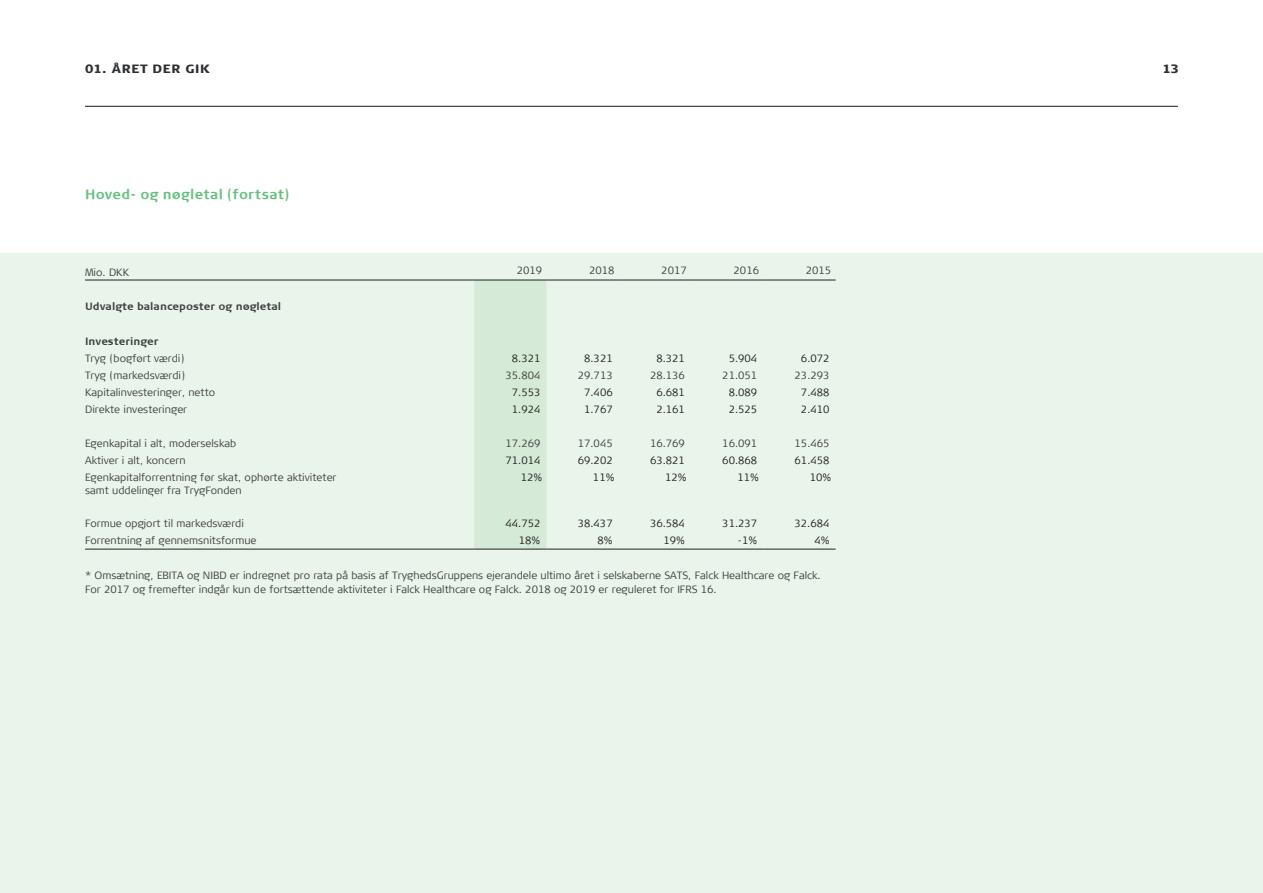
<style>
.page{position:relative;width:1263px;height:893px;background:#fff}
.page>*{position:absolute;margin:0;border:0;box-sizing:border-box;transform-origin:0 0}
.t1{font:13.5px "TRYG Bold";letter-spacing:.015em;color:#67c07e}
.t2{font:900 12px "TRYG Column";letter-spacing:.05em;color:#2e3134}
.t3{font:300 10.5px/13.5px "TRYG Column";color:#3e3e3f}
.t4{font:300 10.5px "TRYG Column";color:#231f20}
.t5{font:700 10.5px "TRYG Column";color:#3e3e3f}
</style>
<div class="page">
<div style="left:0;top:253px;width:1263px;height:640px;background:#e9f5ea"></div>
<div style="left:474px;top:281px;width:72px;height:268px;background:#d5ead7"></div>
<hr style="left:85px;top:280px;width:389px;height:1px;background:#231f20">
<hr style="left:474px;top:280px;width:72px;height:1px;background:#231f20">
<hr style="left:546px;top:280px;width:73px;height:1px;background:#231f20">
<hr style="left:619px;top:280px;width:72px;height:1px;background:#231f20">
<hr style="left:691px;top:280px;width:72px;height:1px;background:#231f20">
<hr style="left:763px;top:280px;width:73px;height:1px;background:#231f20">
<hr style="left:85px;top:549px;width:389px;height:1px;background:#231f20">
<hr style="left:474px;top:549px;width:72px;height:1px;background:#231f20">
<hr style="left:546px;top:549px;width:73px;height:1px;background:#231f20">
<hr style="left:619px;top:549px;width:72px;height:1px;background:#231f20">
<hr style="left:691px;top:549px;width:72px;height:1px;background:#231f20">
<hr style="left:763px;top:549px;width:73px;height:1px;background:#231f20">
<hr style="left:85px;top:106px;width:1093px;height:1px;background:#2e3134">
<p class="t2" style="left:85px;top:61px;width:126px">01. ÅRET DER GIK</p>
<p class="t2" style="left:1163px;top:61px;width:18px">13</p>
<p class="t1" style="left:85px;top:186px;width:206px">Hoved- og nøgletal (fortsat)</p>
<p class="t3" style="left:85px;top:265px;width:46px">Mio. DKK</p>
<p class="t3" style="left:517px;top:264px;width:27px">2019</p>
<p class="t3" style="left:589px;top:264px;width:27px">2018</p>
<p class="t3" style="left:661px;top:264px;width:27px">2017</p>
<p class="t3" style="left:734px;top:264px;width:27px">2016</p>
<p class="t3" style="left:806px;top:264px;width:27px">2015</p>
<p class="t5" style="left:85px;top:300px;width:198px">Udvalgte balanceposter og nøgletal</p>
<p class="t5" style="left:85px;top:335px;width:75px">Investeringer</p>
<p class="t3" style="left:85px;top:351px;width:101px">Tryg (bogført værdi)</p>
<p class="t4" style="left:512px;top:352px;width:30px">8.321</p>
<p class="t4" style="left:584px;top:352px;width:30px">8.321</p>
<p class="t4" style="left:656px;top:352px;width:30px">8.321</p>
<p class="t4" style="left:729px;top:352px;width:30px">5.904</p>
<p class="t4" style="left:801px;top:352px;width:30px">6.072</p>
<p class="t3" style="left:85px;top:368px;width:102px">Tryg (markedsværdi)</p>
<p class="t3" style="left:505px;top:368px;width:36px">35.804</p>
<p class="t3" style="left:578px;top:368px;width:36px">29.713</p>
<p class="t3" style="left:650px;top:368px;width:36px">28.136</p>
<p class="t3" style="left:722px;top:368px;width:36px">21.051</p>
<p class="t3" style="left:795px;top:368px;width:36px">23.293</p>
<p class="t3" style="left:85px;top:385px;width:132px">Kapitalinvesteringer, netto</p>
<p class="t4" style="left:512px;top:386px;width:30px">7.553</p>
<p class="t4" style="left:584px;top:386px;width:30px">7.406</p>
<p class="t4" style="left:656px;top:386px;width:30px">6.681</p>
<p class="t4" style="left:729px;top:386px;width:30px">8.089</p>
<p class="t4" style="left:801px;top:386px;width:30px">7.488</p>
<p class="t3" style="left:85px;top:402px;width:104px">Direkte investeringer</p>
<p class="t4" style="left:512px;top:403px;width:30px">1.924</p>
<p class="t4" style="left:584px;top:403px;width:30px">1.767</p>
<p class="t4" style="left:656px;top:403px;width:30px">2.161</p>
<p class="t4" style="left:729px;top:403px;width:30px">2.525</p>
<p class="t4" style="left:801px;top:403px;width:30px">2.410</p>
<p class="t3" style="left:85px;top:436px;width:153px">Egenkapital i alt, moderselskab</p>
<p class="t3" style="left:505px;top:436px;width:36px">17.269</p>
<p class="t3" style="left:578px;top:436px;width:36px">17.045</p>
<p class="t3" style="left:650px;top:436px;width:36px">16.769</p>
<p class="t3" style="left:722px;top:436px;width:36px">16.091</p>
<p class="t3" style="left:795px;top:436px;width:36px">15.465</p>
<p class="t3" style="left:85px;top:453px;width:102px">Aktiver i alt, koncern</p>
<p class="t4" style="left:505px;top:454px;width:36px">71.014</p>
<p class="t4" style="left:578px;top:454px;width:36px">69.202</p>
<p class="t4" style="left:650px;top:454px;width:36px">63.821</p>
<p class="t4" style="left:722px;top:454px;width:36px">60.868</p>
<p class="t4" style="left:795px;top:454px;width:36px">61.458</p>
<p class="t3" style="left:85px;top:470px;width:253px">Egenkapitalforrentning før skat, ophørte aktiviteter samt uddelinger fra TrygFonden</p>
<p class="t4" style="left:521px;top:471px;width:23px">12%</p>
<p class="t4" style="left:593px;top:471px;width:23px">11%</p>
<p class="t4" style="left:665px;top:471px;width:23px">12%</p>
<p class="t4" style="left:737px;top:471px;width:23px">11%</p>
<p class="t4" style="left:810px;top:471px;width:23px">10%</p>
<p class="t3" style="left:85px;top:517px;width:160px">Formue opgjort til markedsværdi</p>
<p class="t4" style="left:505px;top:518px;width:36px">44.752</p>
<p class="t4" style="left:578px;top:518px;width:36px">38.437</p>
<p class="t4" style="left:650px;top:518px;width:36px">36.584</p>
<p class="t4" style="left:722px;top:518px;width:36px">31.237</p>
<p class="t4" style="left:794px;top:518px;width:36px">32.684</p>
<p class="t3" style="left:85px;top:534px;width:173px">Forrentning af gennemsnitsformue</p>
<p class="t4" style="left:519px;top:535px;width:23px">18%</p>
<p class="t4" style="left:598px;top:535px;width:17px">8%</p>
<p class="t4" style="left:663px;top:535px;width:23px">19%</p>
<p class="t4" style="left:738px;top:535px;width:21px">-1%</p>
<p class="t4" style="left:814px;top:535px;width:17px">4%</p>
<p class="t3" style="left:85px;top:569px;width:737px">* Omsætning, EBITA og NIBD er indregnet pro rata på basis af TryghedsGruppens ejerandele ultimo året i selskaberne SATS, Falck Healthcare og Falck.<br>For 2017 og fremefter indgår kun de fortsættende aktiviteter i Falck Healthcare og Falck. 2018 og 2019 er reguleret for IFRS 16.</p>
</div>
